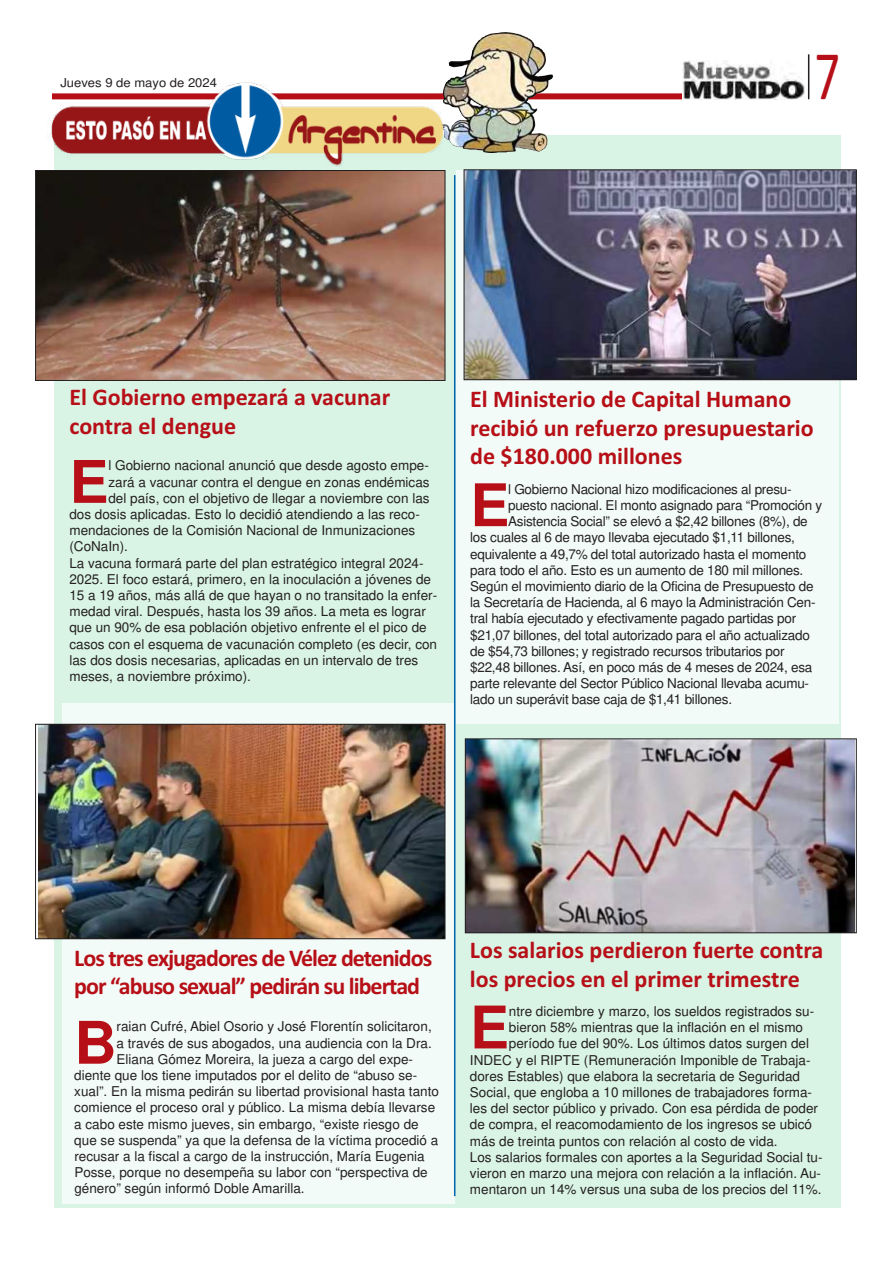
<style>
.page{position:relative;width:893px;height:1263px;background:#fff}
.page>*{position:absolute;margin:0;border:0;box-sizing:border-box;transform-origin:0 0}
.t1{font:700 58.8px "Arial";color:#b70f17}
.t2{font:34.2px "Calibri";color:#b70f17;scale:.73 1}
.t3{font:13.5px "Arial";color:#231f20}
.t4{font:13.5px "Arial";letter-spacing:-.02em;color:#231f20}
.t5{font:12.3px "Arial";color:#231f20;scale:1.06 1}
.t6{font:700 11.7px "Calibri";color:#b70f17}
.t7{font:700 11.7px "Calibri";letter-spacing:-.08em;color:#b70f17}
</style>
<div class="page">
<div style="left:0;top:93px;width:839px;height:6px;background:#b70f17"></div>
<div style="left:54px;top:136px;width:786px;height:1072px;background:#d9f3e5"></div>
<div style="left:456px;top:170px;width:383px;height:554px;background:#f2fbf7"></div>
<div style="left:63px;top:703px;width:392px;height:500px;background:#f2fbf7"></div>
<img style="left:467px;top:741px;width:387px;height:190px">
<div style="left:465px;top:739px;width:391px;height:194px;border:1px solid #231f20"></div>
<img style="left:38px;top:726px;width:405px;height:211px">
<div style="left:35px;top:724px;width:410px;height:215px;border:1px solid #231f20"></div>
<hr style="left:454px;top:175px;width:1px;height:1021px;background:#0164b1">
<img style="left:37px;top:172px;width:406px;height:207px">
<div style="left:35px;top:170px;width:410px;height:211px;border:1px solid #231f20"></div>
<img style="left:466px;top:172px;width:388px;height:206px">
<div style="left:464px;top:170px;width:392px;height:210px;border:1px solid #231f20"></div>
<div style="left:0;top:77px;width:52px;height:41px;background:#fff"></div>
<div style="left:682px;top:53px;width:196px;height:51px;background:#fff"></div>
<img style="left:682px;top:61px;width:123px;height:39px">
<hr style="left:808px;top:54px;width:1px;height:45px;background:#231f20">
<img style="left:447px;top:32px;width:106px;height:121px">
<img style="left:51px;top:82px;width:397px;height:85px">
<p class="t5" style="left:60px;top:77px;width:149px">Jueves 9 de mayo de 2024</p>
<h2 class="t2" style="left:814px;top:68px;width:37px">7</h2>
<p class="t6" style="left:69px;top:394px;width:322px">El Gobierno empezará a vacunar</p>
<p class="t6" style="left:69px;top:423px;width:168px">contra el dengue</p>
<h1 class="t1" style="left:69px;top:448px;width:41px">E</h1>
<p class="t3" style="left:108px;top:460px;width:322px">l Gobierno nacional anunció que desde agosto empe-</p>
<p class="t3" style="left:108px;top:476px;width:323px">zará a vacunar contra el dengue en zonas endémicas</p>
<p class="t3" style="left:108px;top:492px;width:323px">del país, con el objetivo de llegar a noviembre con las</p>
<p class="t3" style="left:69px;top:509px;width:352px">dos dosis aplicadas. Esto lo decidió atendiendo a las reco-</p>
<p class="t3" style="left:69px;top:525px;width:347px">mendaciones de la Comisión Nacional de Inmunizaciones</p>
<p class="t3" style="left:69px;top:541px;width:60px">(CoNaIn).</p>
<p class="t3" style="left:69px;top:557px;width:356px">La vacuna formará parte del plan estratégico integral 2024-</p>
<p class="t3" style="left:69px;top:573px;width:363px">2025. El foco estará, primero, en la inoculación a jóvenes de</p>
<p class="t3" style="left:69px;top:590px;width:369px">15 a 19 años, más allá de que hayan o no transitado la enfer-</p>
<p class="t3" style="left:69px;top:606px;width:358px">medad viral. Después, hasta los 39 años. La meta es lograr</p>
<p class="t3" style="left:69px;top:622px;width:359px">que un 90% de esa población objetivo enfrente el el pico de</p>
<p class="t3" style="left:69px;top:638px;width:369px">casos con el esquema de vacunación completo (es decir, con</p>
<p class="t3" style="left:69px;top:654px;width:350px">las dos dosis necesarias, aplicadas en un intervalo de tres</p>
<p class="t3" style="left:69px;top:671px;width:183px">meses, a noviembre próximo).</p>
<p class="t6" style="left:470px;top:396px;width:323px">El Ministerio de Capital Humano</p>
<p class="t6" style="left:470px;top:425px;width:345px">recibió un refuerzo presupuestario</p>
<p class="t6" style="left:470px;top:453px;width:214px">de $180.000 millones</p>
<h1 class="t1" style="left:470px;top:471px;width:41px">E</h1>
<p class="t4" style="left:508px;top:483px;width:285px">l Gobierno Nacional hizo modificaciones al presu-</p>
<p class="t4" style="left:508px;top:499px;width:316px">puesto nacional. El monto asignado para “Promoción y</p>
<p class="t4" style="left:508px;top:516px;width:301px">Asistencia Social” se elevó a $2,42 billones (8%), de</p>
<p class="t4" style="left:470px;top:532px;width:326px">los cuales al 6 de mayo llevaba ejecutado $1,11 billones,</p>
<p class="t4" style="left:470px;top:548px;width:338px">equivalente a 49,7% del total autorizado hasta el momento</p>
<p class="t4" style="left:470px;top:564px;width:335px">para todo el año. Esto es un aumento de 180 mil millones.</p>
<p class="t4" style="left:470px;top:580px;width:345px">Según el movimiento diario de la Oficina de Presupuesto de</p>
<p class="t4" style="left:470px;top:597px;width:347px">la Secretaría de Hacienda, al 6 mayo la Administración Cen-</p>
<p class="t4" style="left:470px;top:613px;width:327px">tral había ejecutado y efectivamente pagado partidas por</p>
<p class="t4" style="left:470px;top:629px;width:341px">$21,07 billones, del total autorizado para el año actualizado</p>
<p class="t4" style="left:470px;top:645px;width:316px">de $54,73 billones; y registrado recursos tributarios por</p>
<p class="t4" style="left:470px;top:661px;width:344px">$22,48 billones. Así, en poco más de 4 meses de 2024, esa</p>
<p class="t4" style="left:470px;top:678px;width:340px">parte relevante del Sector Público Nacional llevaba acumu-</p>
<p class="t4" style="left:470px;top:694px;width:263px">lado un superávit base caja de $1,41 billones.</p>
<p class="t7" style="left:74px;top:955px;width:360px">Los tres exjugadores de Vélez detenidos</p>
<p class="t7" style="left:74px;top:983px;width:347px">por “abuso sexual” pedirán su libertad</p>
<h1 class="t1" style="left:74px;top:1009px;width:44px">B</h1>
<p class="t3" style="left:117px;top:1021px;width:317px">raian Cufré, Abiel Osorio y José Florentín solicitaron,</p>
<p class="t3" style="left:117px;top:1037px;width:317px">a través de sus abogados, una audiencia con la Dra.</p>
<p class="t3" style="left:117px;top:1053px;width:298px">Eliana Gómez Moreira, la jueza a cargo del expe-</p>
<p class="t3" style="left:74px;top:1069px;width:344px">diente que los tiene imputados por el delito de “abuso se-</p>
<p class="t3" style="left:74px;top:1086px;width:366px">xual”. En la misma pedirán su libertad provisional hasta tanto</p>
<p class="t3" style="left:74px;top:1102px;width:362px">comience el proceso oral y público. La misma debía llevarse</p>
<p class="t3" style="left:74px;top:1118px;width:346px">a cabo este mismo jueves, sin embargo, “existe riesgo de</p>
<p class="t3" style="left:74px;top:1134px;width:365px">que se suspenda” ya que la defensa de la víctima procedió a</p>
<p class="t3" style="left:74px;top:1150px;width:352px">recusar a la fiscal a cargo de la instrucción, María Eugenia</p>
<p class="t3" style="left:74px;top:1167px;width:355px">Posse, porque no desempeña su labor con “perspectiva de</p>
<p class="t3" style="left:74px;top:1183px;width:232px">género” según informó Doble Amarilla.</p>
<p class="t6" style="left:470px;top:947px;width:355px">Los salarios perdieron fuerte contra</p>
<p class="t6" style="left:470px;top:976px;width:331px">los precios en el primer trimestre</p>
<h1 class="t1" style="left:470px;top:994px;width:41px">E</h1>
<p class="t3" style="left:509px;top:1006px;width:307px">ntre diciembre y marzo, los sueldos registrados su-</p>
<p class="t3" style="left:509px;top:1022px;width:296px">bieron 58% mientras que la inflación en el mismo</p>
<p class="t3" style="left:509px;top:1038px;width:302px">período fue del 90%. Los últimos datos surgen del</p>
<p class="t3" style="left:470px;top:1054px;width:342px">INDEC y el RIPTE (Remuneración Imponible de Trabaja-</p>
<p class="t3" style="left:470px;top:1070px;width:332px">dores Estables) que elabora la secretaria de Seguridad</p>
<p class="t3" style="left:470px;top:1087px;width:344px">Social, que engloba a 10 millones de trabajadores forma-</p>
<p class="t3" style="left:470px;top:1103px;width:350px">les del sector público y privado. Con esa pérdida de poder</p>
<p class="t3" style="left:470px;top:1119px;width:344px">de compra, el reacomodamiento de los ingresos se ubicó</p>
<p class="t3" style="left:470px;top:1135px;width:309px">más de treinta puntos con relación al costo de vida.</p>
<p class="t3" style="left:470px;top:1151px;width:354px">Los salarios formales con aportes a la Seguridad Social tu-</p>
<p class="t3" style="left:470px;top:1168px;width:353px">vieron en marzo una mejora con relación a la inflación. Au-</p>
<p class="t3" style="left:470px;top:1184px;width:353px">mentaron un 14% versus una suba de los precios del 11%.</p>
</div>
